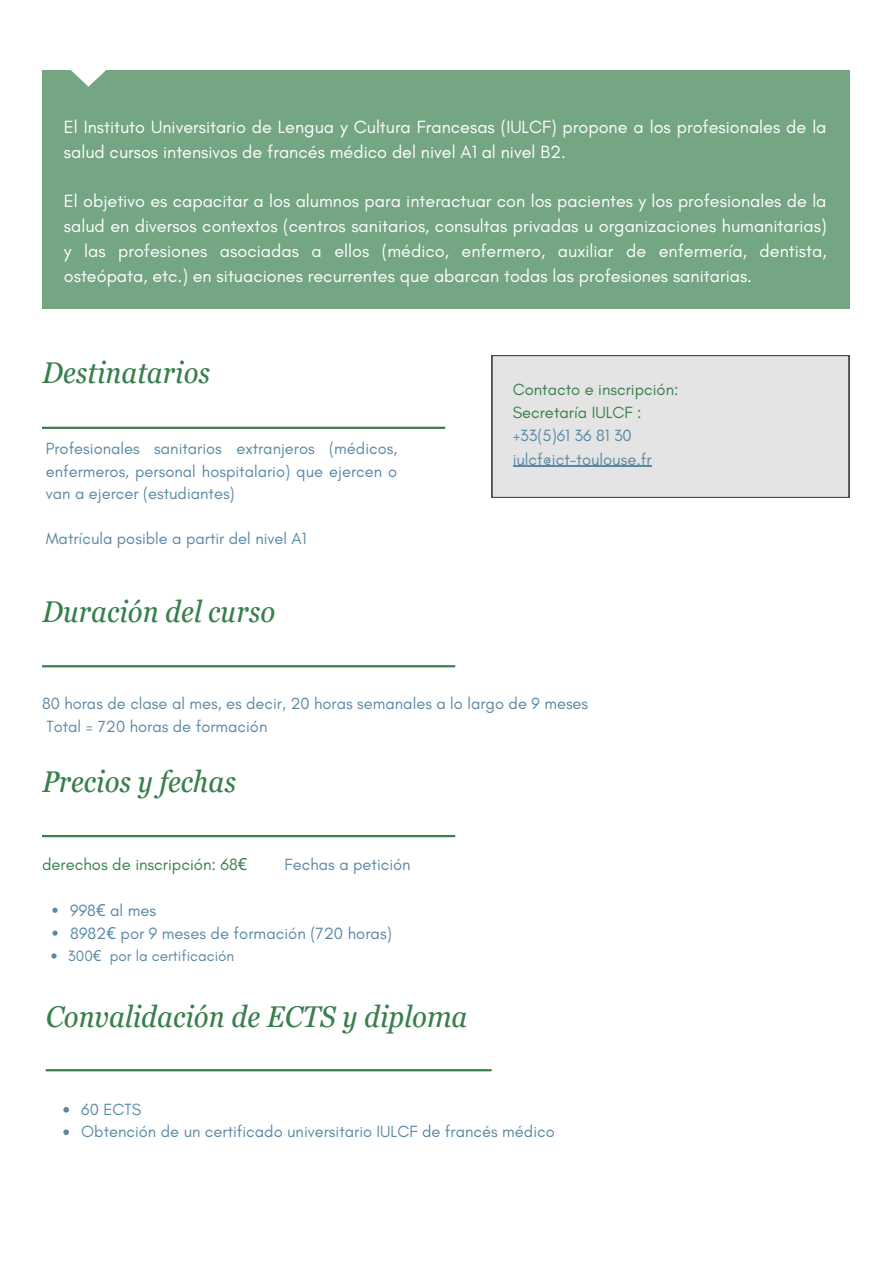
<style>
.page{position:relative;width:894px;height:1264px;background:#fff}
.page>*{position:absolute;margin:0;border:0;box-sizing:border-box;transform-origin:0 0}
.t1{font:italic condensed 30px "Georgia Pro";color:#39804e}
.t2{font:18px/24.8px "Glacial Indifference";color:#fff}
.t3{font:16.65px "Glacial Indifference";color:#5a89a6}
.t4{font:16.65px "Glacial Indifference";color:#39804e}
.t5{font:16.5px/22.5px "Glacial Indifference";color:#5a89a6;text-align:justify}
.t6{font:16.5px/23.1px "Glacial Indifference";color:#5a89a8}
.t7{font:16.5px "Glacial Indifference";color:#39804e}
.t8{font:15.3px "Glacial Indifference";color:#5a89a6}
.s1{color:#39804e}
.s2{font-family:"Noto Sans"}
</style>
<div class="page">
<div style="left:42px;top:70px;width:807px;height:238px;background:#74a683"></div>
<svg style="left:71px;top:70px;width:35px;height:17px"></svg>
<hr style="left:42px;top:427px;width:403px;height:2px;background:#39804e">
<hr style="left:42px;top:665px;width:413px;height:2px;background:#39804e">
<hr style="left:42px;top:835px;width:413px;height:2px;background:#39804e">
<div style="left:491px;top:355px;width:358px;height:143px;background:#e4e4e4"></div>
<hr style="left:512px;top:465px;width:139px;height:2px;background:#5a89a8">
<svg style="left:52px;top:907px;width:6px;height:5px"></svg>
<svg style="left:52px;top:930px;width:6px;height:5px"></svg>
<svg style="left:51px;top:953px;width:6px;height:5px"></svg>
<hr style="left:46px;top:1069px;width:445px;height:2px;background:#39804e">
<svg style="left:63px;top:1107px;width:6px;height:5px"></svg>
<svg style="left:63px;top:1129px;width:6px;height:6px"></svg>
<p class="t2" style="left:64px;top:114px;width:764px">El Instituto Universitario de Lengua y Cultura Francesas (IULCF) propone a los profesionales de la salud cursos intensivos de francés médico del nivel A1 al nivel B2.</p>
<p class="t2" style="left:64px;top:188px;width:764px;text-align:justify">El objetivo es capacitar a los alumnos para interactuar con los pacientes y los profesionales de la salud en diversos contextos (centros sanitarios, consultas privadas u organizaciones humanitarias) y las profesiones asociadas a ellos (médico, enfermero, auxiliar de enfermería, dentista, osteópata, etc.) en situaciones recurrentes que abarcan todas las profesiones sanitarias.</p>
<h1 class="t1" style="left:42px;top:356px;width:170px">Destinatarios</h1>
<p class="t5" style="left:46px;top:437px;width:353px">Profesionales sanitarios extranjeros (médicos, enfermeros, personal hospitalario) que ejercen o van a ejercer (estudiantes)</p>
<p class="t5" style="left:46px;top:527px;width:262px">Matrícula posible a partir del nivel A1</p>
<h1 class="t1" style="left:42px;top:594px;width:235px">Duración del curso</h1>
<h1 class="t7" style="left:512px;top:379px;width:167px">Contacto e inscripción:</h1>
<h1 class="t6" style="left:512px;top:401px;width:140px"><span class="s1">Secretaría IULCF : </span>+33(5)61 36 81 30 iulcf@ict-toulouse.fr</h1>
<p class="t6" style="left:42px;top:692px;width:547px;line-height:22.5px">80 horas de clase al mes, es decir, 20 horas semanales a lo largo de 9 meses<br>Total = 720 horas de formación</p>
<h1 class="t1" style="left:42px;top:764px;width:195px">Precios y fechas</h1>
<h1 class="t4" style="left:42px;top:854px;width:207px">derechos de inscripción: 68<span class="s2">€</span></h1>
<p class="t3" style="left:70px;top:900px;width:87px">998<span class="s2">€</span> al mes</p>
<h1 class="t3" style="left:70px;top:923px;width:323px">8982<span class="s2">€</span> por 9 meses de formación (720 horas)</h1>
<p class="t8" style="left:68px;top:946px;width:168px">300<span class="s2">€</span> por la certificación</p>
<p class="t1" style="left:46px;top:999px;width:423px">Convalidación de ECTS y diploma</p>
<p class="t5" style="left:284px;top:853px;width:127px">Fechas a petición</p>
<p class="t5" style="left:81px;top:1097px;width:62px">60 ECTS</p>
<h1 class="t5" style="left:81px;top:1120px;width:475px">Obtención de un certificado universitario IULCF de francés médico</h1>
</div>
